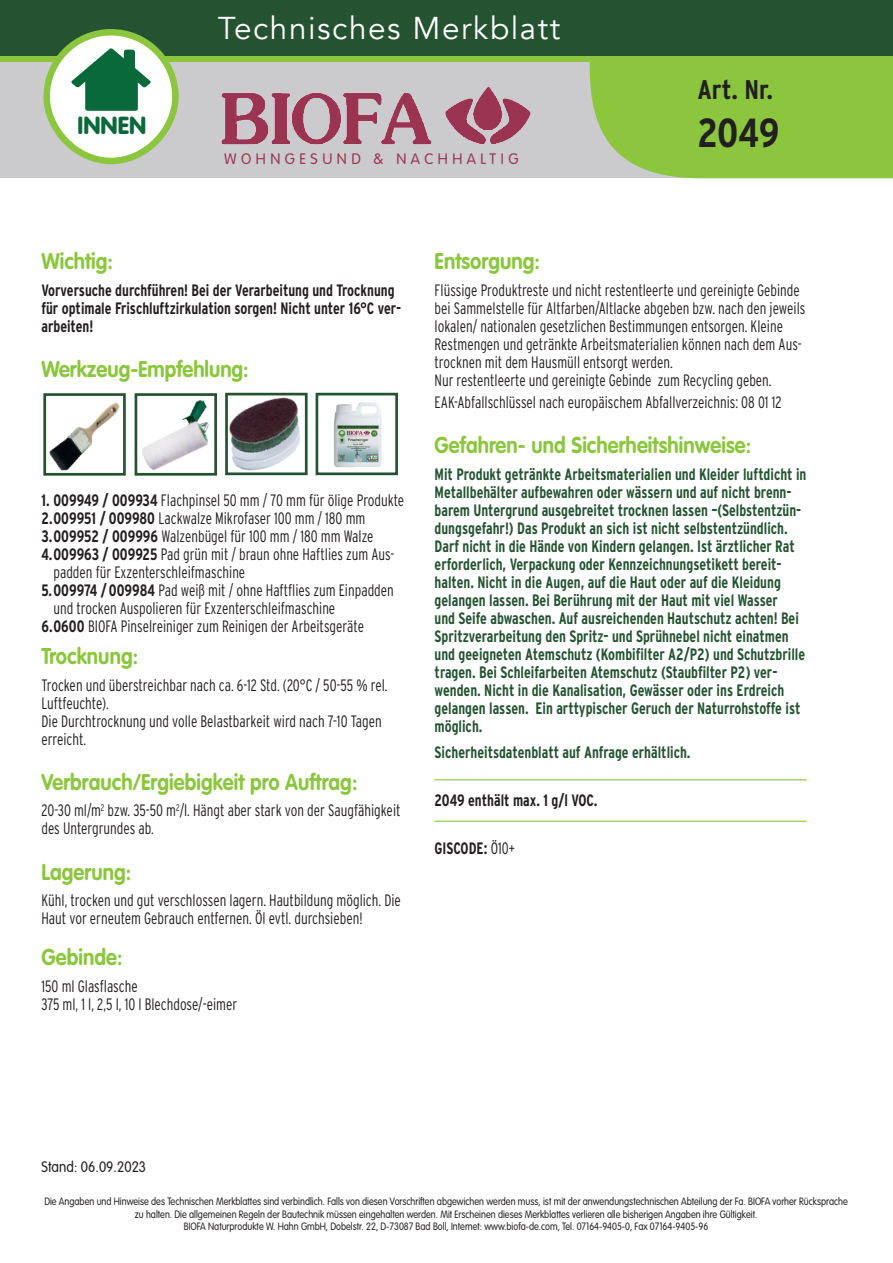
<style>
.page{position:relative;width:893px;height:1263px;background:#fff}
.page>*{position:absolute;margin:0;border:0;box-sizing:border-box;transform-origin:0 0}
.t1{font:700 condensed 40.5px "Interstate";color:#231f20}
.t2{font:31.5px "Avenir";letter-spacing:.05em;color:#fff}
.t3{font:700 condensed 27px "Interstate";color:#231f20}
.t4{font:900 24.3px "VAG Rounded";color:#0a693a}
.t5{font:700 22.5px "VAG Rounded Std";letter-spacing:.005em;color:#8bc63e;scale:.9 1}
.t6{font:300 condensed 16.5px/18px "Interstate";color:#231f20;scale:.9 1}
.t7{font:700 condensed 16.5px/18px "Interstate";color:#255332;scale:.9 1}
.t8{font:700 condensed 16.5px/18px "Interstate";color:#231f20;scale:.9 1}
.t9{font:300 15px "VAG Rounded Std";letter-spacing:.3em;color:#9b3452}
.t10{font:300 15px "VAG Rounded Std";letter-spacing:.005em;color:#231f20;scale:.9 1}
.t11{font:300 10.5px/12.6px "VAG Rounded Std";color:#231f20;text-align:center;scale:.87 1}
.s1{font-weight:700}
.s2{font-weight:300}
</style>
<div class="page">
<hr style="left:434px;top:779px;width:372px;height:1px;background:#8bc63e">
<hr style="left:434px;top:821px;width:373px;height:1px;background:#8bc63e">
<div style="left:0;top:0;width:893px;height:178px;background:#cbcacd"></div>
<svg style="left:589px;top:62px;width:304px;height:117px;background:#90c649"></svg>
<svg style="left:0;top:55px;width:893px;height:7px;background:#7cb53c"></svg>
<div style="left:0;top:0;width:893px;height:55px;background:#255332"></div>
<img style="left:221px;top:87px;width:310px;height:58px">
<div style="left:47px;top:32px;width:128px;height:129px;background:#fff;border-radius:50%"></div>
<div style="left:43px;top:29px;width:136px;height:135px;border:7px solid #8bc63e;border-radius:50%"></div>
<svg style="left:71px;top:48px;width:80px;height:63px"></svg>
<img style="left:49px;top:398px;width:86px;height:78px">
<div style="left:43px;top:393px;width:83px;height:83px;border:3px solid #255332"></div>
<div style="left:135px;top:393px;width:82px;height:83px;border:3px solid #255332"></div>
<img style="left:182px;top:399px;width:33px;height:59px">
<img style="left:138px;top:419px;width:75px;height:55px">
<div style="left:316px;top:393px;width:82px;height:82px;border:3px solid #255332"></div>
<img style="left:327px;top:395px;width:61px;height:80px">
<img style="left:225px;top:404px;width:91px;height:72px">
<img style="left:215px;top:393px;width:98px;height:74px">
<img style="left:217px;top:392px;width:97px;height:66px">
<h3 class="t4" style="left:78px;top:111px;width:70px">INNEN</h3>
<h2 class="t2" style="left:218px;top:9px;width:344px">Technisches Merkblatt</h2>
<p class="t9" style="left:224px;top:150px;width:296px">WOHNGESUND &amp; NACHHALTIG</p>
<h3 class="t3" style="left:697px;top:73px;width:77px">Art. Nr.</h3>
<h1 class="t1" style="left:697px;top:108px;width:84px">2049</h1>
<h3 class="t5" style="left:41px;top:248px;width:81px">Wichtig:</h3>
<p class="t8" style="left:41px;top:281px;width:401px">Vorversuche durchführen! Bei der Verarbeitung und Trocknung für optimale Frischluftzirkulation sorgen! Nicht unter 16°C ver&shy;arbeiten!</p>
<h3 class="t5" style="left:41px;top:356px;width:232px">Werkzeug-Empfehlung:</h3>
<p class="t6" style="left:41px;top:491px;width:405px"><span class="s1">1. 009949 / 009934</span> Flachpinsel 50 mm / 70 mm für ölige Produkte</p>
<p class="t6" style="left:41px;top:509px;width:361px"><span class="s1">2.009951 / 009980</span> Lackwalze Mikrofaser 100 mm / 180 mm</p>
<p class="t6" style="left:41px;top:527px;width:371px"><span class="s1">3.009952 / 009996</span> Walzenbügel für 100 mm / 180 mm Walze</p>
<p class="t6" style="left:41px;top:545px;width:394px"><span class="s1">4.009963 / 009925</span> Pad grün mit / braun ohne Haftlies zum Aus-</p>
<p class="t6" style="left:53px;top:563px;width:215px">padden für Exzenterschleifmaschine</p>
<p class="t6" style="left:41px;top:581px;width:393px"><span class="s1">5.009974 / 009984</span> Pad weiß mit / ohne Haftflies zum Einpadden</p>
<p class="t6" style="left:53px;top:599px;width:315px">und trocken Auspolieren für Exzenterschleifmaschine</p>
<p class="t6" style="left:41px;top:617px;width:360px"><span class="s1">6.0600</span> BIOFA Pinselreiniger zum Reinigen der Arbeitsgeräte</p>
<h3 class="t5" style="left:41px;top:643px;width:109px">Trocknung:</h3>
<p class="t6" style="left:41px;top:676px;width:386px">Trocken und überstreichbar nach ca. 6-12 Std. (20°C / 50-55 % rel.<br>Luftfeuchte).<br>Die Durchtrocknung und volle Belastbarkeit wird nach 7-10 Tagen erreicht.</p>
<h3 class="t5" style="left:41px;top:769px;width:353px">Verbrauch/Ergiebigkeit pro Auftrag:</h3>
<p class="t6" style="left:41px;top:801px;width:400px">20-30 ml/m<sup>2</sup> bzw. 35-50 m<sup>2</sup>/l. Hängt aber stark von der Saugfähigkeit des Untergrundes ab.</p>
<h3 class="t5" style="left:41px;top:858px;width:101px">Lagerung:</h3>
<p class="t6" style="left:41px;top:891px;width:401px">Kühl, trocken und gut verschlossen lagern. Hautbildung möglich. Die<br>Haut vor erneutem Gebrauch entfernen. Öl evtl. durchsieben!</p>
<h3 class="t5" style="left:41px;top:944px;width:92px">Gebinde:</h3>
<p class="t6" style="left:41px;top:977px;width:219px">150 ml Glasflasche<br>375 ml, 1 l, 2,5 l, 10 l Blechdose/-eimer</p>
<h3 class="t5" style="left:435px;top:248px;width:119px">Entsorgung:</h3>
<p class="t6" style="left:435px;top:281px;width:414px">Flüssige Produktreste und nicht restentleerte und gereinigte Gebinde bei Sammelstelle für Altfarben/Altlacke abgeben bzw. nach den jeweils lokalen/ nationalen gesetzlichen Bestimmungen entsorgen. Kleine Restmengen und getränkte Arbeitsmaterialien können nach dem Aus&shy;trocknen mit dem Hausmüll entsorgt werden.<br>Nur restentleerte und gereinigte Gebinde zum Recycling geben.</p>
<p class="t6" style="left:435px;top:393px;width:387px">EAK-Abfallschlüssel nach europäischem Abfallverzeichnis: 08 01 12</p>
<h3 class="t5" style="left:435px;top:432px;width:353px">Gefahren- und Sicherheitshinweise:</h3>
<p class="t7" style="left:435px;top:465px;width:415px">Mit Produkt getränkte Arbeitsmaterialien und Kleider luftdicht in Metallbehälter aufbewahren oder wässern und auf nicht brenn&shy;barem Untergrund ausgebreitet trocknen lassen –(Selbstentzün&shy;dungsgefahr!) Das Produkt an sich ist nicht selbstentzündlich.<br>Darf nicht in die Hände von Kindern gelangen. Ist ärztlicher Rat erforderlich, Verpackung oder Kennzeichnungsetikett bereit&shy;halten. Nicht in die Augen, auf die Haut oder auf die Kleidung gelangen lassen. Bei Berührung mit der Haut mit viel Wasser<br>und Seife abwaschen. Auf ausreichenden Hautschutz achten! Bei Spritzverarbeitung den Spritz- und Sprühnebel nicht einatmen und geeigneten Atemschutz (Kombifilter A2/P2) und Schutzbrille tragen. Bei Schleifarbeiten Atemschutz (Staubfilter P2) ver&shy;wenden. Nicht in die Kanalisation, Gewässer oder ins Erdreich gelangen lassen. Ein arttypischer Geruch der Naturrohstoffe ist möglich.</p>
<p class="t7" style="left:435px;top:743px;width:286px">Sicherheitsdatenblatt auf Anfrage erhältlich.</p>
<p class="t8" style="left:435px;top:791px;width:183px">2049 enthält max. 1 g/l VOC.</p>
<p class="t8" style="left:435px;top:839px;width:91px">GISCODE: <span class="s2">Ö10+</span></p>
<p class="t10" style="left:41px;top:1159px;width:118px">Stand: 06.09.2023</p>
<p class="t11" style="left:44px;top:1195px;width:925px">Die Angaben und Hinweise des Technischen Merkblattes sind verbindlich. Falls von diesen Vorschriften abgewichen werden muss, ist mit der anwendungstechnischen Abteilung der Fa. BIOFA vorher Rücksprache zu halten. Die allgemeinen Regeln der Bautechnik müssen eingehalten werden. Mit Erscheinen dieses Merkblattes verlieren alle bisherigen Angaben ihre Gültigkeit.<br>BIOFA Naturprodukte W. Hahn GmbH, Dobelstr. 22, D-73087 Bad Boll, Internet: www.biofa-de.com, Tel. 07164-9405-0, Fax 07164-9405-96</p>
</div>
